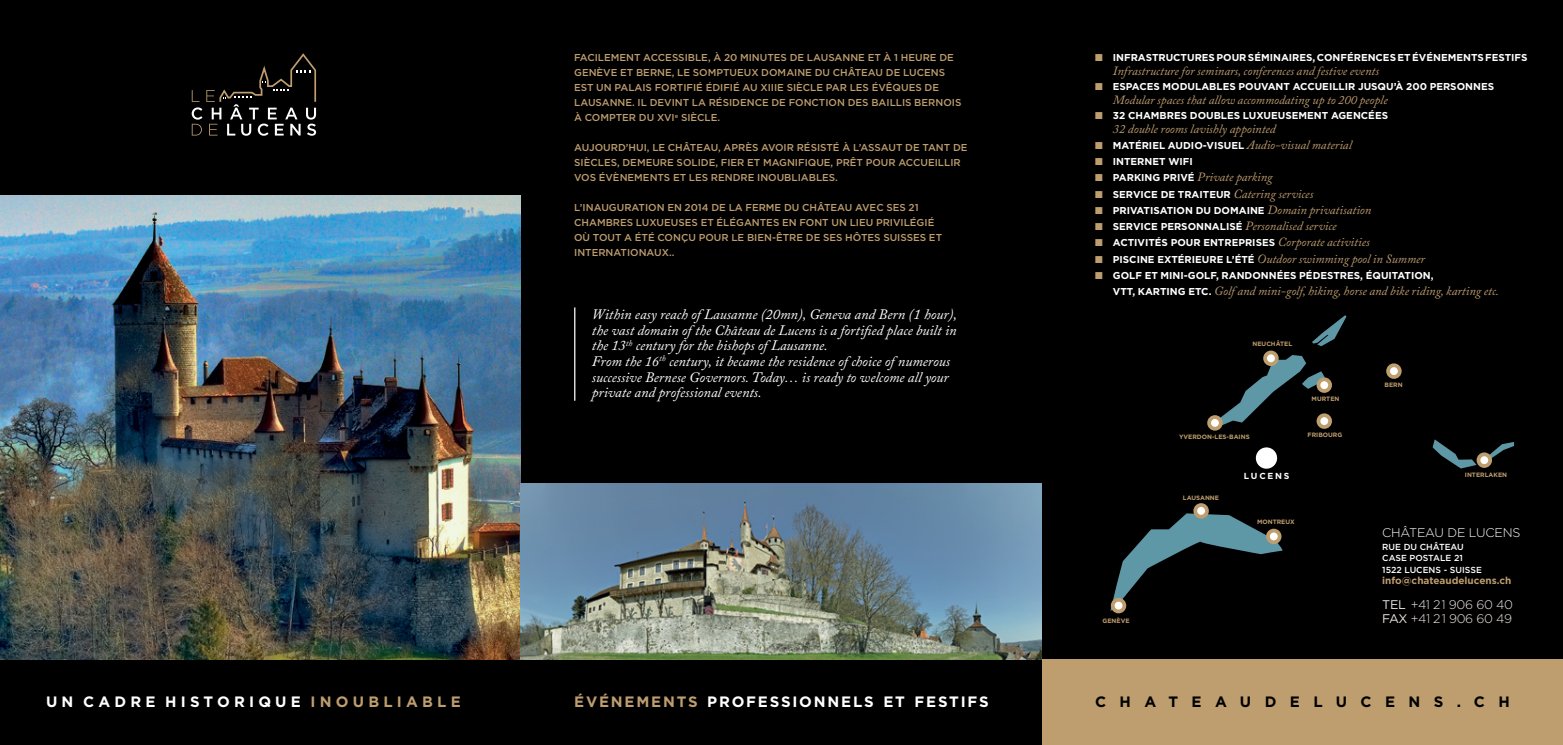
<style>
.page{position:relative;width:1563px;height:745px;background:#fff}
.page>*{position:absolute;margin:0;border:0;box-sizing:border-box;transform-origin:0 0}
.t1{font:700 15px "Gotham";letter-spacing:.12em;color:#fff}
.t2{font:700 15px "Gotham";letter-spacing:.28em;color:#fff}
.t3{font:700 15px "Gotham";letter-spacing:.895em;color:#000}
.t4{font:italic 14.38px/15.6px "Adobe Caslon Pro";color:#fff}
.t5{font:italic 12.5px "Adobe Caslon Pro";color:#be9d6f}
.t6{font:300 12.5px/13.8px "Gotham";letter-spacing:-.025em;color:#efe8e3}
.t7{font:300 12.5px "Gotham";letter-spacing:-.015em;color:#fff}
.t8{font:500 10px/15px "Gotham";color:#be9d6f}
.t9{font:700 10px "Gotham";color:#fff}
.t10{font:700 10px "Gotham";color:#be9d6f}
.t11{font:500 8.75px/11.2px "Gotham";color:#fff}
.t12{font:700 8.75px "Gotham";letter-spacing:.2em;color:#fff}
.t13{font:700 6.25px "Gotham";color:#be9d6f}
.s1{color:#be9d6f}
.s2{font-family:"Adobe Caslon Pro";font-weight:400;font-style:italic;font-size:12.5px;color:#be9d6f}
.s3{font-family:"Gotham";font-weight:700;font-style:normal;font-size:10px;color:#fff}
.s4{font-weight:400}
</style>
<div class="page">
<div style="left:0;top:0;width:1563px;height:744px;background:#000"></div>
<div style="left:1042px;top:659px;width:521px;height:85px;background:#be9d6f"></div>
<img style="left:0;top:195px;width:521px;height:464px">
<img style="left:521px;top:483px;width:521px;height:176px">
<svg style="left:192px;top:53px;width:125px;height:83px"></svg>
<svg style="left:1312px;top:315px;width:34px;height:31px"></svg>
<svg style="left:1432px;top:439px;width:44px;height:29px"></svg>
<svg style="left:1490px;top:442px;width:24px;height:16px"></svg>
<svg style="left:1217px;top:355px;width:107px;height:72px"></svg>
<hr style="left:574px;top:307px;width:1px;height:93px;background:#fff">
<svg style="left:1110px;top:513px;width:173px;height:97px"></svg>
<div style="left:1256px;top:447px;width:21px;height:21px;background:#fff;border-radius:50%"></div>
<div style="left:1195px;top:504px;width:12px;height:12px;background:#fff;border-radius:50%"></div>
<div style="left:1193px;top:503px;width:16px;height:15px;border:4px solid #be9d6f;border-radius:50%"></div>
<div style="left:1209px;top:417px;width:11px;height:11px;background:#fff;border-radius:50%"></div>
<div style="left:1207px;top:415px;width:15px;height:15px;border:4px solid #be9d6f;border-radius:50%"></div>
<div style="left:1265px;top:352px;width:11px;height:12px;background:#fff;border-radius:50%"></div>
<div style="left:1263px;top:350px;width:15px;height:16px;border:4px solid #be9d6f;border-radius:50%"></div>
<div style="left:1318px;top:379px;width:12px;height:12px;background:#fff;border-radius:50%"></div>
<div style="left:1316px;top:377px;width:16px;height:15px;border:4px solid #be9d6f;border-radius:50%"></div>
<div style="left:1318px;top:415px;width:12px;height:11px;background:#fff;border-radius:50%"></div>
<div style="left:1316px;top:413px;width:16px;height:15px;border:4px solid #be9d6f;border-radius:50%"></div>
<div style="left:1478px;top:454px;width:12px;height:11px;background:#fff;border-radius:50%"></div>
<div style="left:1476px;top:452px;width:16px;height:15px;border:4px solid #be9d6f;border-radius:50%"></div>
<div style="left:1388px;top:365px;width:11px;height:12px;background:#fff;border-radius:50%"></div>
<div style="left:1386px;top:363px;width:15px;height:15px;border:4px solid #be9d6f;border-radius:50%"></div>
<div style="left:1268px;top:530px;width:11px;height:12px;background:#fff;border-radius:50%"></div>
<div style="left:1266px;top:528px;width:15px;height:16px;border:4px solid #be9d6f;border-radius:50%"></div>
<div style="left:1112px;top:599px;width:12px;height:12px;background:#fff;border-radius:50%"></div>
<div style="left:1111px;top:597px;width:15px;height:16px;border:4px solid #be9d6f;border-radius:50%"></div>
<p class="t8" style="left:574px;top:50px;width:389px">FACILEMENT ACCESSIBLE, À 20 MINUTES DE LAUSANNE ET À 1 HEURE DE GENÈVE ET BERNE, LE SOMPTUEUX DOMAINE DU CHÂTEAU DE LUCENS EST UN PALAIS FORTIFIÉ ÉDIFIÉ AU XIIIE SIÈCLE PAR LES ÉVÊQUES DE LAUSANNE. IL DEVINT LA RÉSIDENCE DE FONCTION DES BAILLIS BERNOIS À COMPTER DU XVI<sup>e</sup> SIÈCLE.</p>
<p class="t8" style="left:574px;top:140px;width:395px">AUJOURD’HUI, LE CHÂTEAU, APRÈS AVOIR RÉSISTÉ À L’ASSAUT DE TANT DE<br>SIÈCLES, DEMEURE SOLIDE, FIER ET MAGNIFIQUE, PRÊT POUR ACCUEILLIR<br>VOS ÉVÈNEMENTS ET LES RENDRE INOUBLIABLES.</p>
<p class="t8" style="left:574px;top:200px;width:369px">L’INAUGURATION EN 2014 DE LA FERME DU CHÂTEAU AVEC SES 21<br>CHAMBRES LUXUEUSES ET ÉLÉGANTES EN FONT UN LIEU PRIVILÉGIÉ OÙ TOUT A ÉTÉ CONÇU POUR LE BIEN-ÊTRE DE SES HÔTES SUISSES ET INTERNATIONAUX..</p>
<p class="t4" style="left:592px;top:306px;width:367px">Within easy reach of Lausanne (20mn), Geneva and Bern (1 hour), the vast domain of the Château de Lucens is a fortified place built in the 13<sup>th</sup> century for the bishops of Lausanne.<br>From the 16<sup>th</sup> century, it became the residence of choice of numerous successive Bernese Governors. Today… is ready to welcome all your private and professional events.</p>
<h1 class="t2" style="left:46px;top:691px;width:416px">UN CADRE HISTORIQUE <span class="s1">INOUBLIABLE</span></h1>
<h1 class="t1" style="left:574px;top:691px;width:416px"><span class="s1">ÉVÉNEMENTS</span> PROFESSIONNELS ET FESTIFS</h1>
<p class="t9" style="left:1095px;top:51px;width:434px"><span class="s1">■</span> INFRASTRUCTURES POUR SÉMINAIRES, CONFÉRENCES ET ÉVÉNEMENTS FESTIFS</p>
<p class="t5" style="left:1113px;top:63px;width:268px">Infrastructure for seminars, conferences and festive events</p>
<p class="t9" style="left:1095px;top:80px;width:400px"><span class="s1">■</span> ESPACES MODULABLES POUVANT ACCUEILLIR JUSQU’À 200 PERSONNES</p>
<p class="t5" style="left:1113px;top:92px;width:276px">Modular spaces that allow accommodating up to 200 people</p>
<p class="t9" style="left:1095px;top:108px;width:294px"><span class="s1">■</span> 32 CHAMBRES DOUBLES LUXUEUSEMENT AGENCÉES</p>
<p class="t5" style="left:1113px;top:121px;width:164px">32 double rooms lavishly appointed</p>
<p class="t9" style="left:1095px;top:138px;width:258px"><span class="s1">■</span> MATÉRIEL AUDIO-VISUEL <span class="s2">Audio-visual material</span></p>
<p class="t9" style="left:1095px;top:155px;width:99px"><span class="s1">■</span> INTERNET WIFI</p>
<p class="t5" style="left:1095px;top:170px;width:179px">■ <span class="s3">PARKING PRIVÉ</span> Private parking</p>
<p class="t9" style="left:1095px;top:187px;width:220px"><span class="s1">■</span> SERVICE DE TRAITEUR <span class="s2">Catering services</span></p>
<p class="t9" style="left:1095px;top:203px;width:278px"><span class="s1">■</span> PRIVATISATION DU DOMAINE <span class="s2">Domain privatisation</span></p>
<p class="t9" style="left:1095px;top:220px;width:243px"><span class="s1">■</span> SERVICE PERSONNALISÉ <span class="s2">Personalised service</span></p>
<p class="t9" style="left:1095px;top:236px;width:276px"><span class="s1">■</span> ACTIVITÉS POUR ENTREPRISES <span class="s2">Corporate activities</span></p>
<p class="t5" style="left:1095px;top:251px;width:331px">■ <span class="s3">PISCINE EXTÉRIEURE L’ÉTÉ</span> Outdoor swimming pool in Summer</p>
<p class="t9" style="left:1095px;top:268px;width:340px"><span class="s1">■</span> GOLF ET MINI-GOLF, RANDONNÉES PÉDESTRES, ÉQUITATION,</p>
<p class="t5" style="left:1113px;top:283px;width:387px"><span class="s3">VTT, KARTING ETC.</span> Golf and mini-golf, hiking, horse and bike riding, karting etc.</p>
<p class="t13" style="left:1102px;top:615px;width:29px">GENÈVE</p>
<p class="t13" style="left:1252px;top:339px;width:41px">NEUCHÂTEL</p>
<p class="t13" style="left:1311px;top:394px;width:29px">MURTEN</p>
<p class="t13" style="left:1179px;top:432px;width:72px">YVERDON-LES-BAINS</p>
<p class="t13" style="left:1307px;top:430px;width:36px">FRIBOURG</p>
<p class="t13" style="left:1183px;top:493px;width:38px">LAUSANNE</p>
<p class="t12" style="left:1244px;top:470px;width:47px">LUCENS</p>
<p class="t13" style="left:1257px;top:517px;width:39px">MONTREUX</p>
<p class="t13" style="left:1384px;top:380px;width:20px">BERN</p>
<p class="t13" style="left:1465px;top:470px;width:44px">INTERLAKEN</p>
<p class="t7" style="left:1382px;top:524px;width:140px">CHÂTEAU DE LUCENS</p>
<p class="t11" style="left:1382px;top:541px;width:101px">RUE DU CHÂTEAU<br>CASE POSTALE 21<br>1522 LUCENS - SUISSE</p>
<p class="t10" style="left:1382px;top:573px;width:131px">info@chateaudelucens.ch</p>
<p class="t6" style="left:1382px;top:596px;width:132px"><span class="s4">TEL</span> +41 2 1 906 60 40<br><span class="s4">FAX</span> +41 2 1 906 60 49</p>
<h1 class="t3" style="left:1095px;top:691px;width:416px">CHATEAUDELUCENS.CH</h1>
</div>
